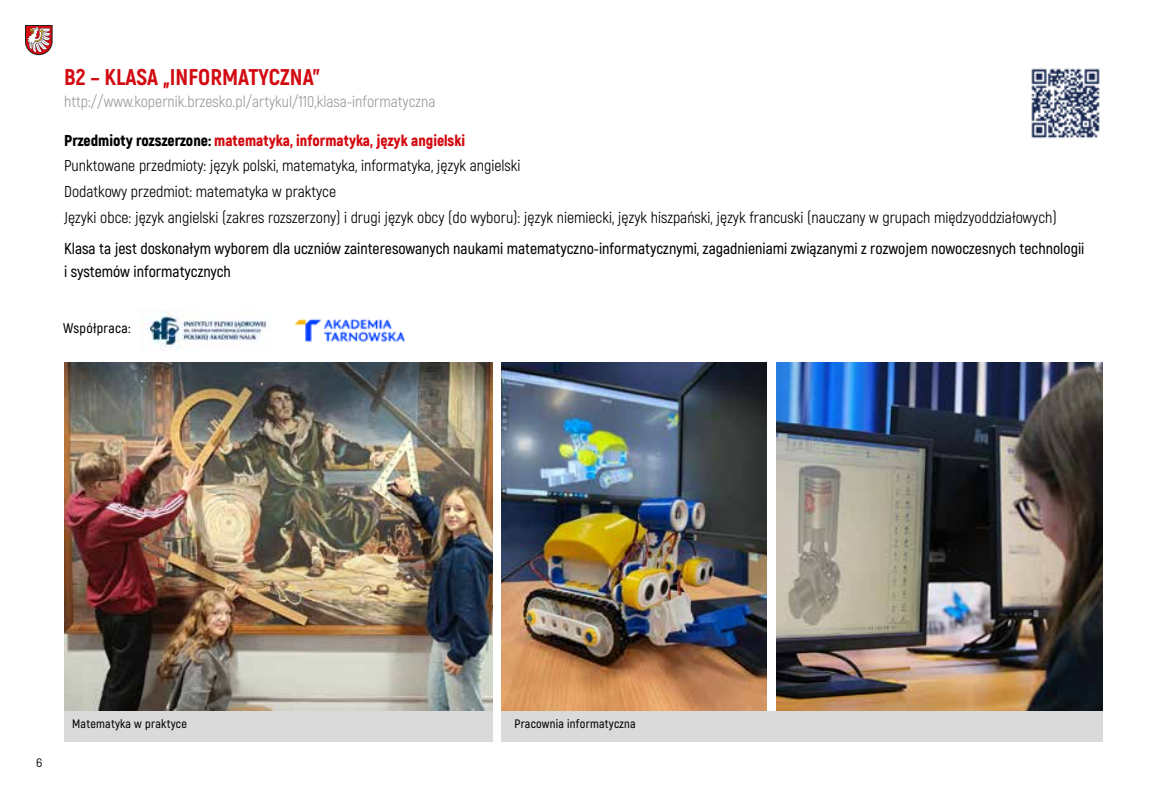
<style>
.page{position:relative;width:1166px;height:804px;background:#fff}
.page>*{position:absolute;margin:0;border:0;box-sizing:border-box;transform-origin:0 0}
.t1{font:800 22.75px "Akrobat";color:#d20a11}
.t2{font:15.75px/25.9px "Akrobat";color:#000}
.t3{font:600 15.75px/22.4px "Akrobat";color:#000}
.t4{font:15.75px "Akrobat";color:#9d9d9c}
.t5{font:600 14px "Akrobat";letter-spacing:.02em;color:#000}
.t6{font:600 12.25px "Akrobat";letter-spacing:.02em;color:#000}
.t7{font:12.25px "Barlow";color:#000}
.s1{font-weight:900}
.s2{font-weight:900;color:#d20a11}
</style>
<div class="page">
<svg style="left:25px;top:25px;width:28px;height:30px"></svg>
<img style="left:502px;top:362px;width:264px;height:348px">
<img style="left:777px;top:363px;width:326px;height:347px">
<img style="left:64px;top:363px;width:428px;height:347px">
<div style="left:64px;top:710px;width:428px;height:31px;background:#dadada"></div>
<div style="left:502px;top:710px;width:601px;height:31px;background:#dadada"></div>
<img style="left:1031px;top:68px;width:69px;height:71px">
<img style="left:295px;top:318px;width:110px;height:24px">
<img style="left:140px;top:311px;width:131px;height:39px">
<h1 class="t1" style="left:64px;top:62px;width:257px">B2 – KLASA „,INFORMATYCZNA”</h1>
<p class="t4" style="left:64px;top:92px;width:373px">http://www.kopernik.brzesko.pl/artykul/110,klasa-informatyczna</p>
<p class="t2" style="left:64px;top:127px;width:994px"><span class="s1">Przedmioty rozszerzone:</span> <span class="s2">matematyka, informatyka, język angielski<br></span>Punktowane przedmioty: język polski, matematyka, informatyka, język angielski<br>Dodatkowy przedmiot: matematyka w praktyce<br>Języki obce: język angielski (zakres rozszerzony) i drugi język obcy (do wyboru): język niemiecki, język hiszpański, język francuski (nauczany w grupach międzyoddziałowych)</p>
<p class="t3" style="left:64px;top:237px;width:1022px">Klasa ta jest doskonałym wyborem dla uczniów zainteresowanych naukami matematyczno-informatycznymi, zagadnieniami związanymi z rozwojem nowoczesnych technologii i systemów informatycznych</p>
<p class="t5" style="left:63px;top:320px;width:69px">Współpraca:</p>
<p class="t7" style="left:36px;top:755px;width:8px">6</p>
<p class="t6" style="left:72px;top:716px;width:116px">Matematyka w praktyce</p>
<p class="t6" style="left:514px;top:716px;width:123px">Pracownia informatyczna</p>
</div>
